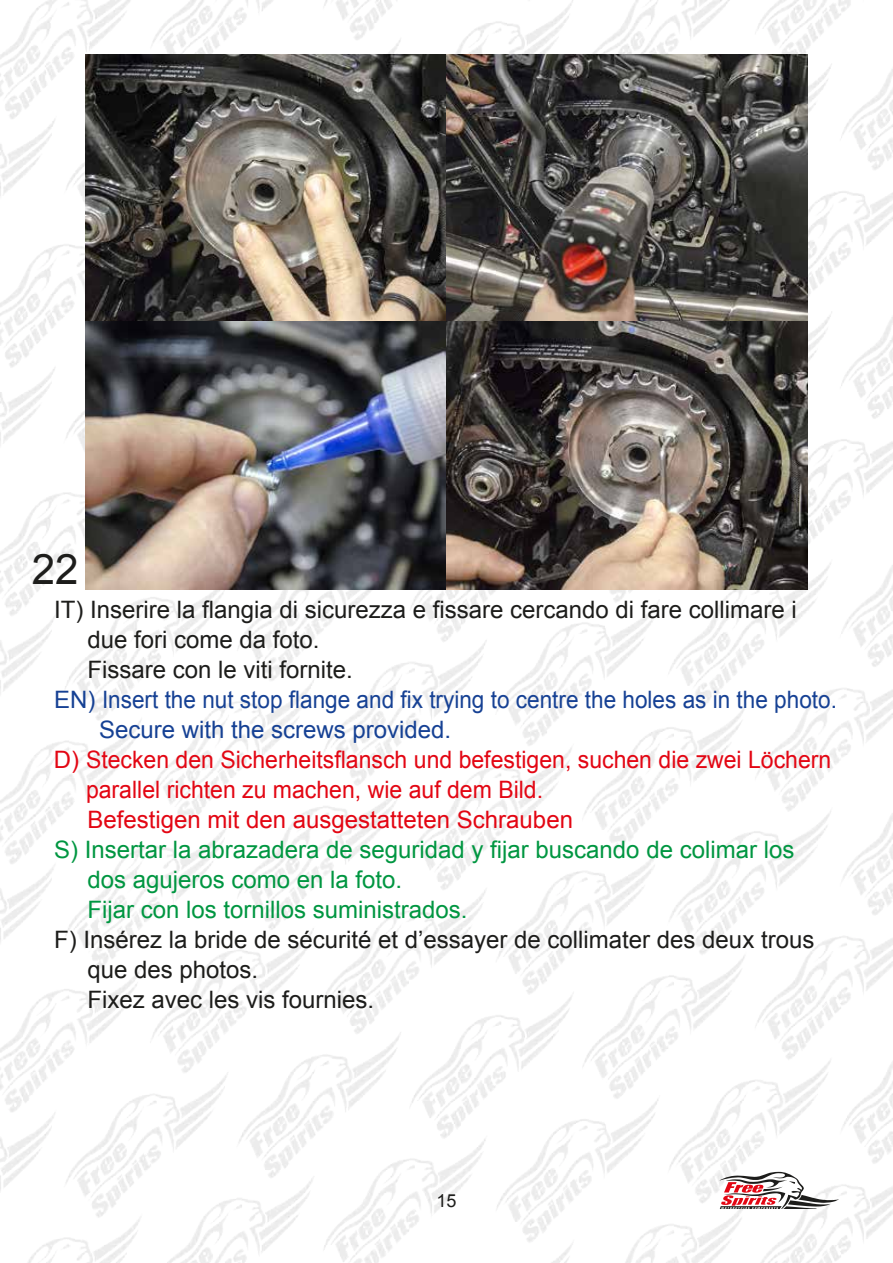
<style>
.page{position:relative;width:893px;height:1263px;background:#fff}
.page>*{position:absolute;margin:0;border:0;box-sizing:border-box;transform-origin:0 0}
.t1{font:42px "Arial";color:#1d1d1b}
.t2{font:24px/30px "Arial";color:#1d1d1b}
.t3{font:24px/30px "Arial";color:#e30613}
.t4{font:24px/30px "Arial";color:#009641}
.t5{font:24px/30px "Arial";color:#164194}
.t6{font:18px "Arial";color:#1d1d1b}
</style>
<div class="page">
<img style="left:0;top:0;width:893px;height:1262px">
<svg style="left:719px;top:1172px;width:120px;height:37px"></svg>
<img style="left:85px;top:54px;width:723px;height:536px">
<h1 class="t1" style="left:32px;top:542px;width:48px">22</h1>
<p class="t2" style="left:87px;top:595px;width:711px;text-indent:-33px">IT) Inserire la flangia di sicurezza e fissare cercando di fare collimare i due fori come da foto.<br>Fissare con le viti fornite.</p>
<p class="t5" style="left:99px;top:685px;width:739px;text-indent:-45px">EN) Insert the nut stop flange and fix trying to centre the holes as in the photo.<br>Secure with the screws provided.</p>
<p class="t3" style="left:86px;top:745px;width:747px;text-indent:-32px">D) Stecken den Sicherheitsflansch und befestigen, suchen die zwei Löchern parallel richten zu machen, wie auf dem Bild.<br>Befestigen mit den ausgestatteten Schrauben</p>
<p class="t4" style="left:87px;top:835px;width:708px;text-indent:-33px">S) Insertar la abrazadera de seguridad y fijar buscando de colimar los dos agujeros como en la foto.<br>Fijar con los tornillos suministrados.</p>
<p class="t2" style="left:87px;top:925px;width:728px;text-indent:-33px">F) Insérez la bride de sécurité et d’essayer de collimater des deux trous que des photos.<br>Fixez avec les vis fournies.</p>
<p class="t6" style="left:436px;top:1189px;width:22px">15</p>
</div>
